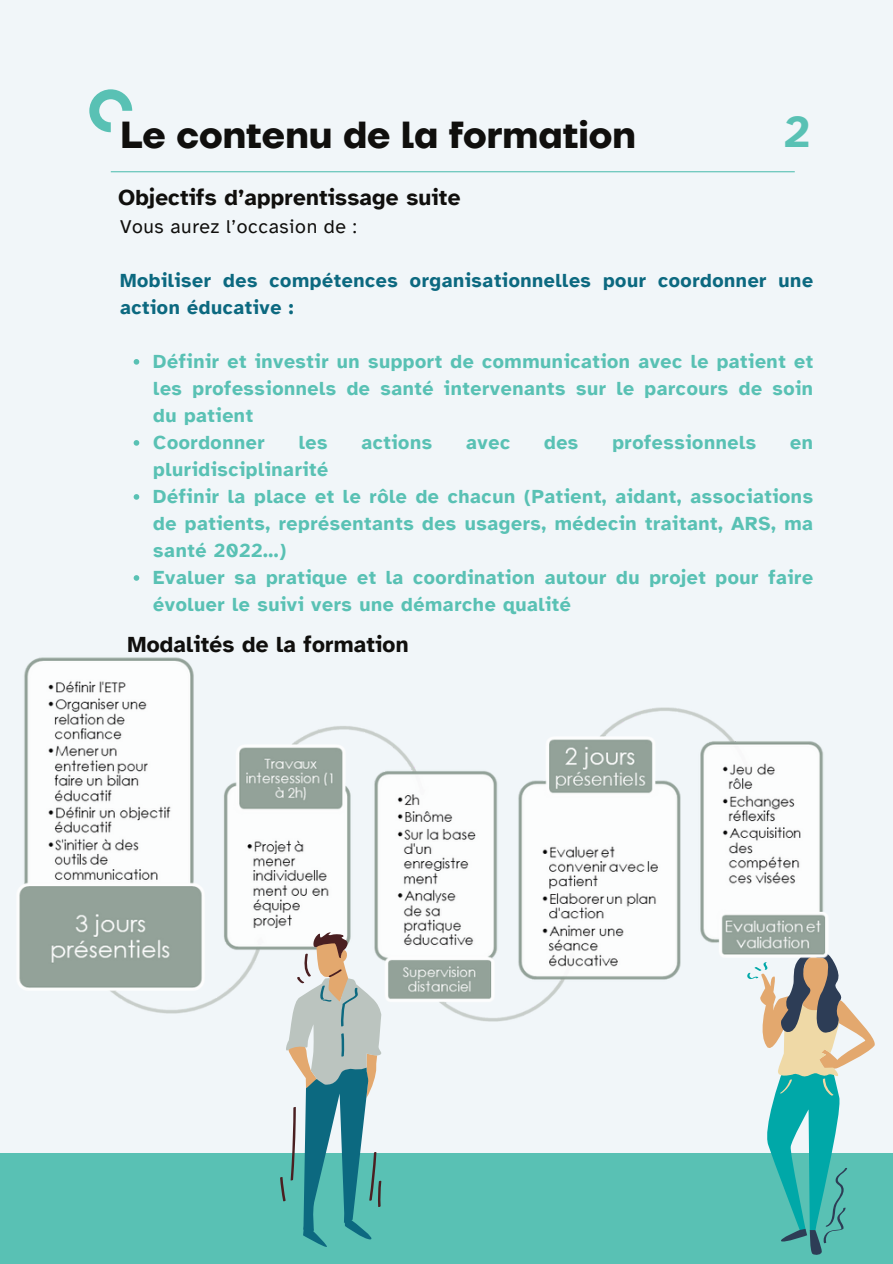
<style>
.page{position:relative;width:893px;height:1264px;background:#fff}
.page>*{position:absolute;margin:0;border:0;box-sizing:border-box;transform-origin:0 0}
.t1{font:700 45px "Atkinson Hyperlegible";color:#59c1b4}
.t2{font:700 37.5px "TT Firs Neue";color:#100f0d}
.t3{font:700 22.5px "Atkinson Hyperlegible";letter-spacing:.01em;color:#100f0d}
.t4{font:700 19.5px/27px "Atkinson Hyperlegible";letter-spacing:.03em;color:#59c1b4;text-align:justify}
.t5{font:700 19.5px/27px "Atkinson Hyperlegible";letter-spacing:.03em;color:#0c6980}
.t6{font:19.5px "Atkinson Hyperlegible";letter-spacing:.03em;color:#100f0d}
</style>
<div class="page">
<div style="left:0;top:0;width:892px;height:1263px;background:#f1f6f9"></div>
<svg style="left:89px;top:89px;width:43px;height:43px"></svg>
<div style="left:0;top:1153px;width:892px;height:110px;background:#59c1b4"></div>
<hr style="left:111px;top:171px;width:683px;height:1px;background:#59c1b4">
<svg style="left:767px;top:961px;width:107px;height:293px"></svg>
<img style="left:17px;top:657px;width:816px;height:444px">
<svg style="left:280px;top:932px;width:101px;height:314px"></svg>
<svg style="left:134px;top:359px;width:5px;height:5px"></svg>
<svg style="left:134px;top:440px;width:5px;height:5px"></svg>
<svg style="left:134px;top:494px;width:5px;height:5px"></svg>
<svg style="left:134px;top:575px;width:5px;height:5px"></svg>
<h1 class="t2" style="left:120px;top:112px;width:517px">Le contenu de la formation</h1>
<p class="t3" style="left:118px;top:183px;width:343px">Objectifs d’apprentissage suite</p>
<h2 class="t1" style="left:783px;top:104px;width:28px">2</h2>
<p class="t6" style="left:120px;top:214px;width:238px">Vous aurez l’occasion de :</p>
<h3 class="t5" style="left:120px;top:267px;width:694px">Mobiliser des compétences organisationnelles pour coordonner une action éducative :</h3>
<p class="t4" style="left:153px;top:348px;width:661px">Définir et investir un support de communication avec le patient et les professionnels de santé intervenants sur le parcours de soin du patient</p>
<p class="t4" style="left:153px;top:429px;width:113px">Coordonner</p>
<p class="t4" style="left:299px;top:429px;width:30px">les</p>
<p class="t4" style="left:361px;top:429px;width:72px">actions</p>
<p class="t4" style="left:466px;top:429px;width:45px">avec</p>
<p class="t4" style="left:544px;top:429px;width:36px">des</p>
<p class="t4" style="left:612px;top:429px;width:145px">professionnels</p>
<p class="t4" style="left:790px;top:429px;width:24px">en</p>
<p class="t4" style="left:153px;top:456px;width:176px">pluridisciplinarité</p>
<p class="t4" style="left:153px;top:483px;width:661px">Définir la place et le rôle de chacun (Patient, aidant, associations de patients, représentants des usagers, médecin traitant, ARS, ma santé 2022...)</p>
<p class="t4" style="left:153px;top:564px;width:661px">Evaluer sa pratique et la coordination autour du projet pour faire évoluer le suivi vers une démarche qualité</p>
<p class="t3" style="left:128px;top:630px;width:282px">Modalités de la formation</p>
</div>
